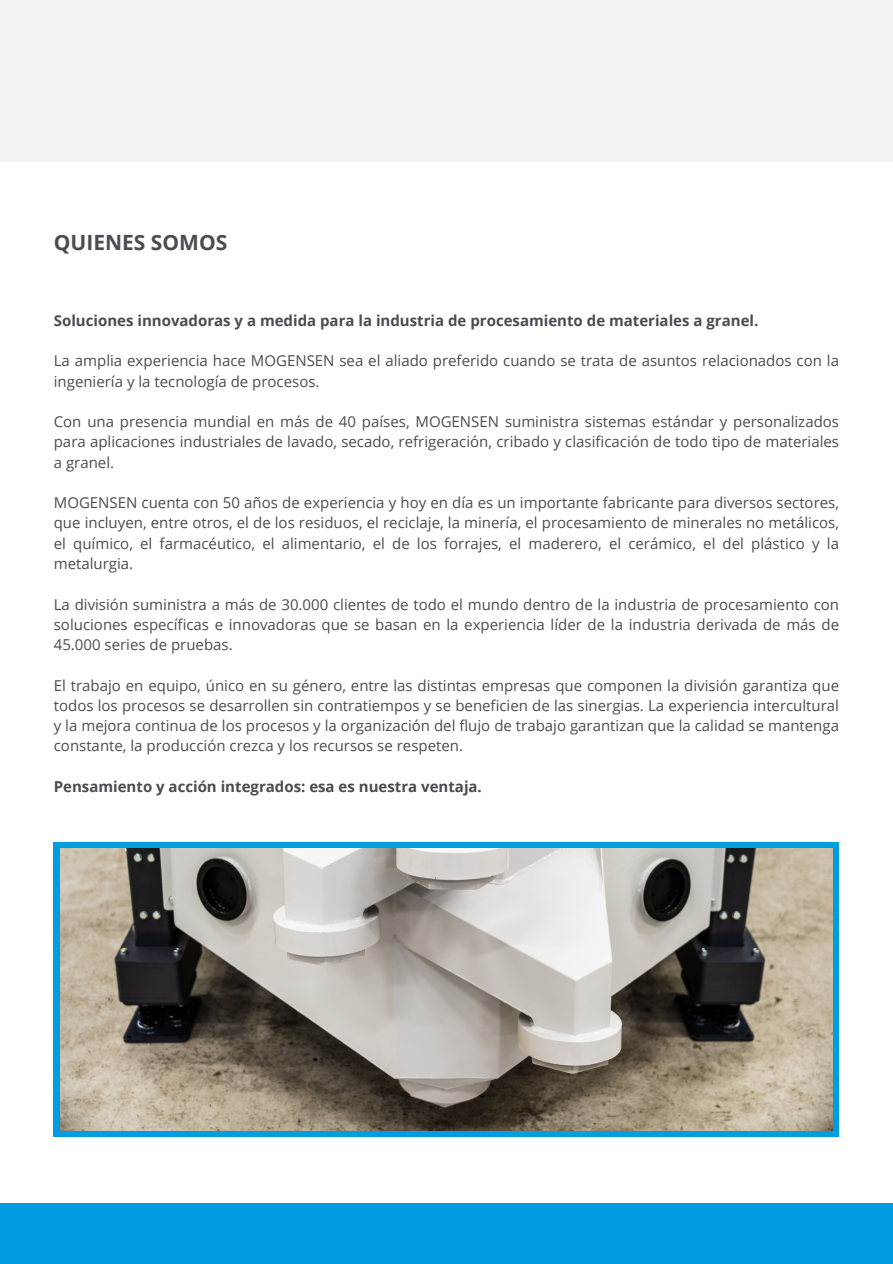
<style>
.page{position:relative;width:893px;height:1264px;background:#fff}
.page>*{position:absolute;margin:0;border:0;box-sizing:border-box;transform-origin:0 0}
.t1{font:700 21px "Open Sans";color:#4b4c51}
.t2{font:15px/20.2px "Open Sans";color:#4b4c51;text-align:justify}
.t3{font:700 15px "Open Sans";color:#4b4c51}
</style>
<div class="page">
<div style="left:0;top:0;width:892px;height:161px;background:#f2f2f2"></div>
<div style="left:0;top:1203px;width:892px;height:60px;background:#009ee0"></div>
<svg style="left:54px;top:842px;width:785px;height:294px;background:#179fd7"></svg>
<img style="left:60px;top:849px;width:772px;height:281px">
<p class="t1" style="left:54px;top:227px;width:175px">QUIENES SOMOS</p>
<p class="t3" style="left:54px;top:310px;width:706px">Soluciones innovadoras y a medida para la industria de procesamiento de materiales a granel.</p>
<p class="t2" style="left:54px;top:350px;width:786px">La amplia experiencia hace MOGENSEN sea el aliado preferido cuando se trata de asuntos relacionados con la ingeniería y la tecnología de procesos.</p>
<p class="t2" style="left:54px;top:411px;width:786px">Con una presencia mundial en más de 40 países, MOGENSEN suministra sistemas estándar y personalizados para aplicaciones industriales de lavado, secado, refrigeración, cribado y clasificación de todo tipo de materiales a granel.</p>
<p class="t2" style="left:54px;top:492px;width:786px">MOGENSEN cuenta con 50 años de experiencia y hoy en día es un importante fabricante para diversos sectores, que incluyen, entre otros, el de los residuos, el reciclaje, la minería, el procesamiento de minerales no metálicos, el químico, el farmacéutico, el alimentario, el de los forrajes, el maderero, el cerámico, el del plástico y la metalurgia.</p>
<p class="t2" style="left:54px;top:593px;width:786px">La división suministra a más de 30.000 clientes de todo el mundo dentro de la industria de procesamiento con soluciones específicas e innovadoras que se basan en la experiencia líder de la industria derivada de más de 45.000 series de pruebas.</p>
<p class="t2" style="left:54px;top:674px;width:786px">El trabajo en equipo, único en su género, entre las distintas empresas que componen la división garantiza que todos los procesos se desarrollen sin contratiempos y se beneficien de las sinergias. La experiencia intercultural y la mejora continua de los procesos y la organización del flujo de trabajo garantizan que la calidad se mantenga constante, la producción crezca y los recursos se respeten.</p>
<p class="t3" style="left:54px;top:775px;width:429px">Pensamiento y acción integrados: esa es nuestra ventaja.</p>
</div>
